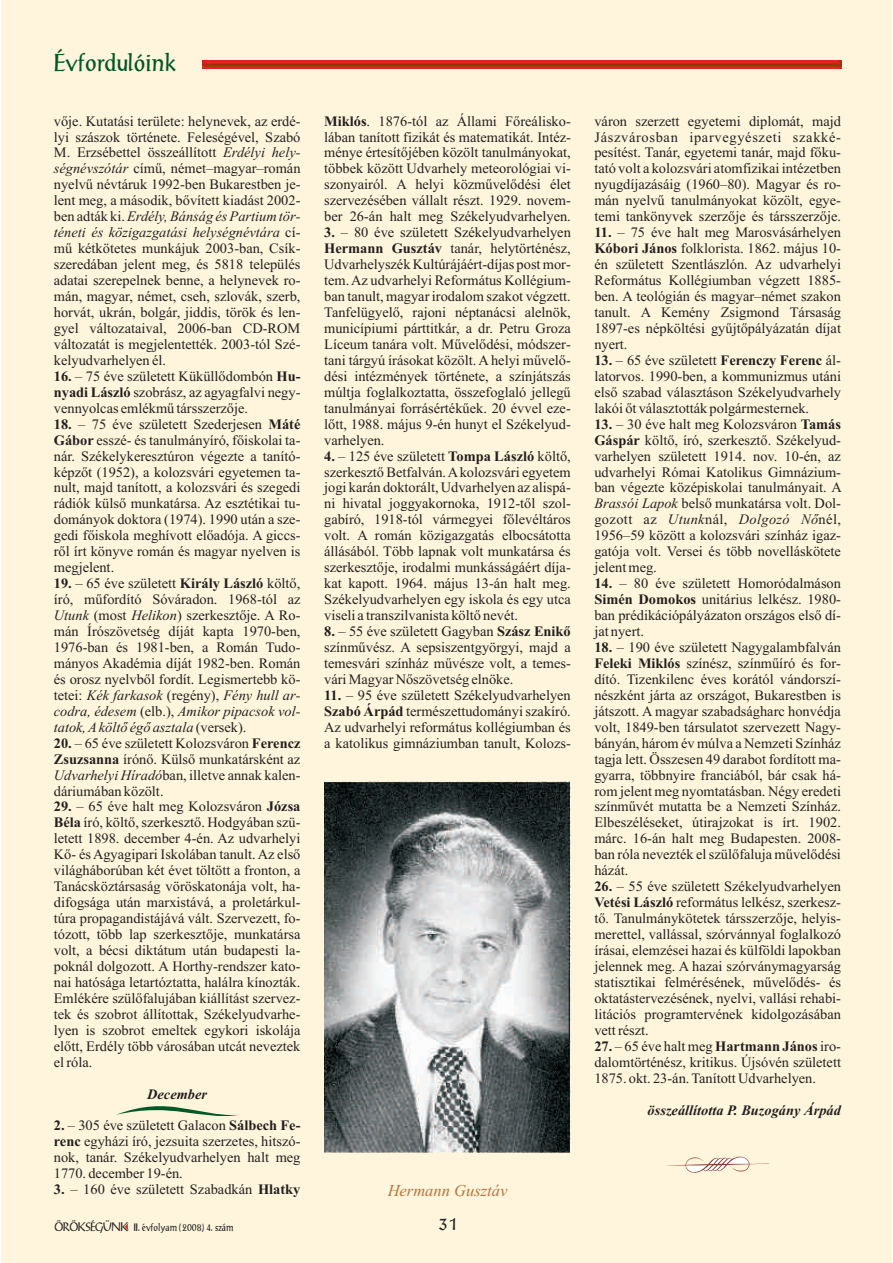
<style>
.page{position:relative;width:893px;height:1263px;background:#fff}
.page>*{position:absolute;margin:0;border:0;box-sizing:border-box;transform-origin:0 0}
.t1{font:24px "Antiqua Light SSK";color:#005824}
.t2{font:18px "Antiqua Light SSK";color:#231f20}
.t3{font:italic 16.5px "Times New Roman";color:#b67338}
.t4{font:14.4px/15.9px "Times New Roman";color:#231f20;text-align:justify}
.t5{font:italic 700 14.4px "Times New Roman";color:#231f20}
.t6{font:10.5px "Antiqua Light SSK";color:#231f20;scale:.89 1}
.s1{font-style:italic}
.s2{font-weight:700}
.s3{font-size:12px}
</style>
<div class="page">
<div style="left:1px;top:0;width:890px;height:1263px;background:#fef5dc"></div>
<img style="left:203px;top:60px;width:638px;height:8px">
<svg style="left:116px;top:1106px;width:122px;height:10px"></svg>
<svg style="left:125px;top:1223px;width:4px;height:7px"></svg>
<img style="left:324px;top:781px;width:247px;height:371px">
<svg style="left:666px;top:1156px;width:103px;height:17px"></svg>
<h1 class="t1" style="left:55px;top:48px;width:123px">Évfordulóink</h1>
<p class="t4" style="left:54px;top:114px;width:248px">vője. Kutatási területe: helynevek, az erdé&shy;lyi szászok története. Feleségével, Szabó M. Erzsébettel összeállított <span class="s1">Erdélyi hely&shy;ségnévszótár</span> című, német–magyar–román nyelvű névtáruk 1992-ben Bukarestben je&shy;lent meg, a második, bővített kiadást 2002- ben adták ki. <span class="s1">Erdély, Bánság és Partium tör&shy;téneti és közigazgatási helységnévtára</span> cí&shy;mű kétkötetes munkájuk 2003-ban, Csík&shy;szeredában jelent meg, és 5818 település adatai szerepelnek benne, a helynevek ro&shy;mán, magyar, német, cseh, szlovák, szerb, horvát, ukrán, bolgár, jiddis, török és len&shy;gyel változataival, 2006-ban CD-ROM változatát is megjelentették. 2003-tól Szé&shy;kelyudvarhelyen él.</p>
<p class="t4" style="left:54px;top:369px;width:248px"><span class="s2">16.</span> – 75 éve született Küküllődombón <span class="s2">Hu&shy;nyadi László</span> szobrász, az agyagfalvi negy&shy;vennyolcas emlékmű társszerzője.</p>
<p class="t4" style="left:54px;top:417px;width:248px"><span class="s2">18.</span> – 75 éve született Szederjesen <span class="s2">Máté Gábor</span> esszé- és tanulmányíró, főiskolai ta&shy;nár. Székelykeresztúron végezte a tanító&shy;képzőt (1952), a kolozsvári egyetemen ta&shy;nult, majd tanított, a kolozsvári és szegedi rádiók külső munkatársa. Az esztétikai tu&shy;dományok doktora (1974). 1990 után a sze&shy;gedi főiskola meghívott előadója. A giccs&shy;ről írt könyve román és magyar nyelven is megjelent.</p>
<p class="t4" style="left:54px;top:577px;width:248px"><span class="s2">19.</span> – 65 éve született <span class="s2">Király László</span> költő, író, műfordító Sóváradon. 1968-tól az <span class="s1">Utunk</span> (most <span class="s1">Helikon</span>) szerkesztője. A Ro&shy;mán Írószövetség díját kapta 1970-ben, 1976-ban és 1981-ben, a Román Tudo&shy;mányos Akadémia díját 1982-ben. Román és orosz nyelvből fordít. Legismertebb kö&shy;tetei: <span class="s1">Kék farkasok</span> (regény), <span class="s1">Fény hull ar&shy;codra, édesem</span> (elb.), <span class="s1">Amikor pipacsok vol&shy;tatok, Aköltő égő asztala</span> (versek).</p>
<p class="t4" style="left:54px;top:736px;width:248px"><span class="s2">20.</span> – 65 éve született Kolozsváron <span class="s2">Ferencz Zsuzsanna</span> írónő. Külső munkatársként az <span class="s1">Udvarhelyi Híradó</span>ban, illetve annak kalen&shy;dáriumában közölt.</p>
<p class="t4" style="left:54px;top:800px;width:248px"><span class="s2">29.</span> – 65 éve halt meg Kolozsváron <span class="s2">Józsa Béla</span> író, költő, szerkesztő. Hodgyában szü&shy;letett 1898. december 4-én. Az udvarhelyi Kő- és Agyagipari Iskolában tanult. Az első világháborúban két évet töltött a fronton, a Tanácsköztársaság vöröskatonája volt, ha&shy;difogsága után marxistává, a proletárkul&shy;túra propagandistájává vált. Szervezett, fo&shy;tózott, több lap szerkesztője, munkatársa volt, a bécsi diktátum után budapesti la&shy;poknál dolgozott. A Horthy-rendszer kato&shy;nai hatósága letartóztatta, halálra kínozták.<br>Emlékére szülőfalujában kiállítást szervez&shy;tek és szobrot állítottak, Székelyudvarhe&shy;lyen is szobrot emeltek egykori iskolája előtt, Erdély több városában utcát neveztek el róla.</p>
<p class="t5" style="left:147px;top:1089px;width:61px">December</p>
<p class="t4" style="left:54px;top:1119px;width:248px"><span class="s2">2.</span> – 305 éve született Galacon <span class="s2">Sálbech Fe&shy;renc</span> egyházi író, jezsuita szerzetes, hitszó&shy;nok, tanár. Székelyudvarhelyen halt meg 1770. december 19-én.</p>
<p class="t4" style="left:54px;top:1183px;width:248px"><span class="s2">3.</span> – 160 éve született Szabadkán <span class="s2">Hlatky</span></p>
<p class="t6" style="left:55px;top:1221px;width:202px"><span class="s3">ÖRÖKSÉGÜNK</span> II. évfolyam (2008) 4. szám</p>
<p class="t4" style="left:324px;top:114px;width:248px"><span class="s2">Miklós</span>. 1876-tól az Állami Főreálisko&shy;lában tanított fizikát és matematikát. Intéz&shy;ménye értesítőjében közölt tanulmányokat, többek között Udvarhely meteorológiai vi&shy;szonyairól. A helyi közművelődési élet szervezésében vállalt részt. 1929. novem&shy;ber 26-án halt meg Székelyudvarhelyen.</p>
<p class="t4" style="left:324px;top:226px;width:248px"><span class="s2">3.</span> – 80 éve született Székelyudvarhelyen <span class="s2">Hermann Gusztáv</span> tanár, helytörténész, Udvarhelyszék Kultúrájáért-díjas post mor&shy;tem. Az udvarhelyi Református Kollégium&shy;ban tanult, magyar irodalom szakot végzett.<br>Tanfelügyelő, rajoni néptanácsi alelnök, municípiumi párttitkár, a dr. Petru Groza Líceum tanára volt. Művelődési, módszer&shy;tani tárgyú írásokat közölt. A helyi művelő&shy;dési intézmények története, a színjátszás múltja foglalkoztatta, összefoglaló jellegű tanulmányai forrásértékűek. 20 évvel eze&shy;lőtt, 1988. május 9-én hunyt el Székelyud&shy;varhelyen.</p>
<p class="t4" style="left:324px;top:449px;width:248px"><span class="s2">4.</span> – 125 éve született <span class="s2">Tompa László</span> költő, szerkesztő Betfalván. Akolozsvári egyetem jogi karán doktorált, Udvarhelyen az alispá&shy;ni hivatal joggyakornoka, 1912-től szol&shy;gabíró, 1918-tól vármegyei főlevéltáros volt. A román közigazgatás elbocsátotta állásából. Több lapnak volt munkatársa és szerkesztője, irodalmi munkásságáért díja&shy;kat kapott. 1964. május 13-án halt meg.<br>Székelyudvarhelyen egy iskola és egy utca viseli a transzilvanista költő nevét.</p>
<p class="t4" style="left:324px;top:625px;width:248px"><span class="s2">8.</span> – 55 éve született Gagyban <span class="s2">Szász Enikő </span>színművész. A sepsiszentgyörgyi, majd a temesvári színház művésze volt, a temes&shy;vári Magyar Nőszövetség elnöke.</p>
<p class="t4" style="left:324px;top:688px;width:248px"><span class="s2">11.</span> – 95 éve született Székelyudvarhelyen <span class="s2">Szabó Árpád</span> természettudományi szakíró.<br>Az udvarhelyi református kollégiumban és a katolikus gimnáziumban tanult, Kolozs-</p>
<p class="t4" style="left:594px;top:114px;width:248px">váron szerzett egyetemi diplomát, majd Jászvárosban iparvegyészeti szakké&shy;pesítést. Tanár, egyetemi tanár, majd főku&shy;tató volt a kolozsvári atomfizikai intézetben nyugdíjazásáig (1960–80). Magyar és ro&shy;mán nyelvű tanulmányokat közölt, egye&shy;temi tankönyvek szerzője és társszerzője.</p>
<p class="t4" style="left:594px;top:226px;width:248px"><span class="s2">11.</span> – 75 éve halt meg Marosvásárhelyen <span class="s2">Kóbori János</span> folklorista. 1862. május 10- én született Szentlászlón. Az udvarhelyi Református Kollégiumban végzett 1885- ben. A teológián és magyar–német szakon tanult. A Kemény Zsigmond Társaság 1897-es népköltési gyűjtőpályázatán díjat nyert.</p>
<p class="t4" style="left:594px;top:353px;width:248px"><span class="s2">13.</span> – 65 éve született <span class="s2">Ferenczy Ferenc</span> ál&shy;latorvos. 1990-ben, a kommunizmus utáni első szabad választáson Székelyudvarhely lakói őt választották polgármesternek.</p>
<p class="t4" style="left:594px;top:417px;width:249px"><span class="s2">13.</span> – 30 éve halt meg Kolozsváron <span class="s2">Tamás Gáspár</span> költő, író, szerkesztő. Székelyud&shy;varhelyen született 1914. nov. 10-én, az udvarhelyi Római Katolikus Gimnázium&shy;ban végezte középiskolai tanulmányait. A <span class="s1">Brassói Lapok</span> belső munkatársa volt. Dol&shy;gozott az <span class="s1">Utunk</span>nál, <span class="s1">Dolgozó Nő</span>nél, 1956–59 között a kolozsvári színház igaz&shy;gatója volt. Versei és több novelláskötete jelent meg.</p>
<p class="t4" style="left:594px;top:577px;width:248px"><span class="s2">14.</span> – 80 éve született Homoródalmáson <span class="s2">Simén Domokos</span> unitárius lelkész. 1980- ban prédikációpályázaton országos első dí&shy;jat nyert.</p>
<p class="t4" style="left:594px;top:640px;width:248px"><span class="s2">18.</span> – 190 éve született Nagygalambfalván <span class="s2">Feleki Miklós</span> színész, színműíró és for&shy;dító. Tizenkilenc éves korától vándorszí&shy;nészként járta az országot, Bukarestben is játszott. A magyar szabadságharc honvédja volt, 1849-ben társulatot szervezett Nagy&shy;bányán, három év múlva a Nemzeti Színház tagja lett. Összesen 49 darabot fordított ma&shy;gyarra, többnyire franciából, bár csak há&shy;rom jelent meg nyomtatásban. Négy eredeti színművét mutatta be a Nemzeti Színház.<br>Elbeszéléseket, útirajzokat is írt. 1902. márc. 16-án halt meg Budapesten. 2008- ban róla nevezték el szülőfaluja művelődési házát.</p>
<p class="t4" style="left:594px;top:880px;width:248px"><span class="s2">26.</span> – 55 éve született Székelyudvarhelyen <span class="s2">Vetési László</span> református lelkész, szerkesz&shy;tő. Tanulmánykötetek társszerzője, helyis&shy;merettel, vallással, szórvánnyal foglalkozó írásai, elemzései hazai és külföldi lapokban jelennek meg. A hazai szórványmagyarság statisztikai felmérésének, művelődés- és oktatástervezésének, nyelvi, vallási rehabi&shy;litációs programtervének kidolgozásában vett részt.</p>
<p class="t4" style="left:594px;top:1039px;width:248px"><span class="s2">27.</span> – 65 éve halt meg <span class="s2">Hartmann János</span> iro&shy;dalomtörténész, kritikus. Újsóvén született 1875. okt. 23-án. Tanított Udvarhelyen.</p>
<p class="t5" style="left:648px;top:1105px;width:195px">összeállította P. Buzogány Árpád</p>
<p class="t3" style="left:388px;top:1185px;width:121px">Hermann Gusztáv</p>
<p class="t2" style="left:438px;top:1213px;width:20px">31</p>
</div>
